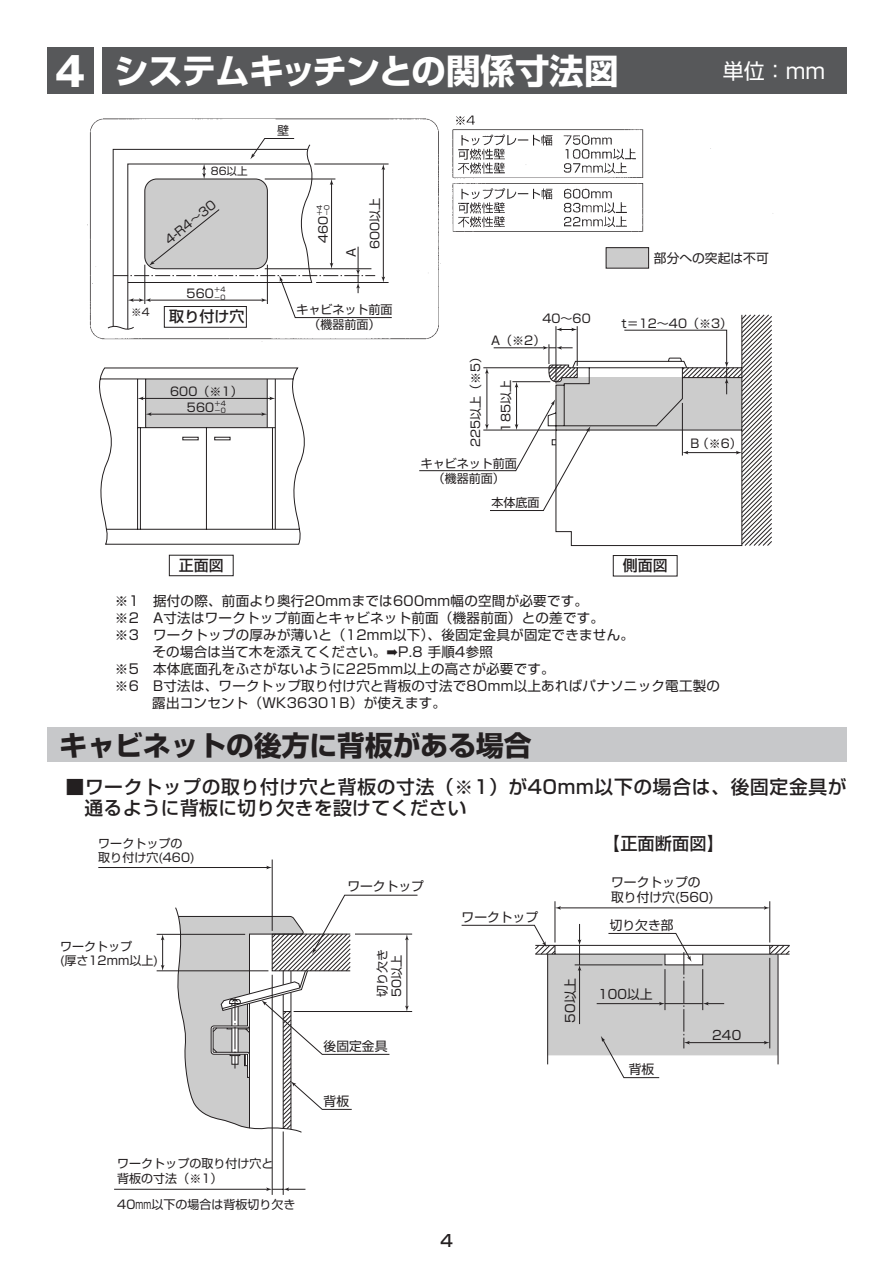
<style>
.page{position:relative;width:893px;height:1263px;background:#fff}
.page>*{position:absolute;margin:0;border:0;box-sizing:border-box;transform-origin:0 0}
.t1{font:700 34.5px "Shin Go";letter-spacing:-.02em;color:#fff}
.t2{font:700 27.75px "Shin Go";color:#231f20}
.t3{font:21px "Shin Go";color:#fff}
.t4{font:500 18.75px/21px "Shin Go";letter-spacing:.035em;color:#231f20}
.t5{font:500 17.25px "Shin Go";color:#231f20}
.t6{font:500 16.5px "Shin Go";color:#231f20}
.t7{font:500 15px "Shin Go";color:#231f20}
.t8{font:13.5px "Shin Go";letter-spacing:.02em;color:#231f20}
.t9{font:12.75px/15.3px "Shin Go";color:#231f20}
.t10{font:12px/15px "Shin Go";color:#231f20}
.t11{font:10.5px "Shin Go";color:#231f20}
.t12{font:6.75px/7.2px "Shin Go";color:#231f20}
.s1{font-family:"Gothic MB101";font-size:40.5px}
</style>
<div class="page">
<div style="left:47px;top:727px;width:799px;height:34px;background:#c7c8ca"></div>
<div style="left:47px;top:47px;width:47px;height:47px;background:#57585a"></div>
<div style="left:102px;top:47px;width:744px;height:47px;background:#57585a"></div>
<img style="left:87px;top:115px;width:686px;height:128px">
<div style="left:101px;top:124px;width:324px;height:209px;background:#fff"></div>
<svg style="left:89px;top:243px;width:653px;height:334px"></svg>
<hr style="left:114px;top:1189px;width:154px;height:1px;background:#231f20">
<svg style="left:161px;top:935px;width:3px;height:36px"></svg>
<hr style="left:98px;top:867px;width:170px;height:1px;background:#231f20">
<svg style="left:266px;top:866px;width:6px;height:3px"></svg>
<svg style="left:266px;top:1187px;width:39px;height:4px"></svg>
<hr style="left:283px;top:1132px;width:1px;height:63px;background:#231f20">
<svg style="left:175px;top:895px;width:243px;height:238px"></svg>
<hr style="left:272px;top:975px;width:1px;height:220px;background:#231f20">
<hr style="left:157px;top:971px;width:111px;height:1px;background:#231f20">
<hr style="left:157px;top:934px;width:88px;height:1px;background:#231f20">
<hr style="left:272px;top:860px;width:1px;height:71px;background:#231f20">
<hr style="left:559px;top:908px;width:206px;height:1px;background:#231f20">
<svg style="left:763px;top:906px;width:6px;height:4px"></svg>
<svg style="left:555px;top:906px;width:6px;height:4px"></svg>
<hr style="left:554px;top:901px;width:1px;height:42px;background:#231f20">
<hr style="left:769px;top:901px;width:1px;height:42px;background:#231f20">
<svg style="left:461px;top:924px;width:329px;height:154px"></svg>
<hr style="left:665px;top:1003px;width:37px;height:1px;background:#231f20">
<svg style="left:107px;top:138px;width:285px;height:195px"></svg>
<div style="left:169px;top:555px;width:64px;height:21px;border:1px solid #231f20"></div>
<svg style="left:96px;top:367px;width:214px;height:178px"></svg>
<div style="left:182px;top:437px;width:16px;height:3px;border:1px solid #231f20"></div>
<hr style="left:275px;top:379px;width:1px;height:150px;background:#231f20">
<hr style="left:272px;top:428px;width:1px;height:101px;background:#231f20">
<hr style="left:267px;top:379px;width:1px;height:49px;background:#231f20">
<div style="left:214px;top:437px;width:16px;height:3px;border:1px solid #231f20"></div>
<div style="left:613px;top:555px;width:64px;height:21px;border:1px solid #231f20"></div>
<svg style="left:548px;top:314px;width:224px;height:232px"></svg>
<hr style="left:555px;top:326px;width:1px;height:57px;background:#231f20">
<div style="left:606px;top:248px;width:42px;height:20px;background:#ccc"></div>
<div style="left:605px;top:247px;width:44px;height:22px;border:1px solid #231f20"></div>
<hr style="left:686px;top:452px;width:52px;height:1px;background:#231f20">
<svg style="left:419px;top:328px;width:309px;height:183px"></svg>
<svg style="left:736px;top:451px;width:5px;height:3px"></svg>
<h1 class="t1" style="left:55px;top:58px;width:565px"><span class="s1">4</span> システムキッチンとの関係寸法図</h1>
<h3 class="t3" style="left:722px;top:63px;width:104px">単位：mm</h3>
<p class="t11" style="left:211px;top:167px;width:38px">86以上</p>
<p class="t10" style="left:163px;top:237px;width:63px;rotate:-39deg">4-R4～30</p>
<p class="t11" style="left:131px;top:308px;width:20px">※4</p>
<p class="t10" style="left:186px;top:287px;width:29px">560</p>
<p class="t12" style="left:214px;top:287px;width:13px">＋4－0</p>
<p class="t7" style="left:169px;top:311px;width:76px">取り付け穴</p>
<p class="t10" style="left:170px;top:385px;width:74px">600（※1）</p>
<p class="t10" style="left:187px;top:401px;width:29px">560</p>
<p class="t12" style="left:214px;top:401px;width:13px;line-height:6.8px">＋4－0</p>
<p class="t7" style="left:179px;top:560px;width:46px">正面図</p>
<p class="t10" style="left:277px;top:125px;width:13px">壁</p>
<p class="t12" style="left:317px;top:216px;width:13px;rotate:-90deg">＋4－0</p>
<p class="t10" style="left:369px;top:249px;width:53px;rotate:-90deg">600以上</p>
<p class="t10" style="left:317px;top:243px;width:29px;rotate:-90deg">460</p>
<p class="t10" style="left:345px;top:257px;width:11px;rotate:-90deg">A</p>
<p class="t10" style="left:296px;top:304px;width:97px;text-align:center">キャビネット前面（機器前面）</p>
<p class="t10" style="left:542px;top:313px;width:50px">40～60</p>
<p class="t10" style="left:469px;top:447px;width:98px;rotate:-90deg">225以上（※5）</p>
<p class="t10" style="left:491px;top:335px;width:56px">A（※2）</p>
<p class="t10" style="left:499px;top:432px;width:53px;rotate:-90deg">185以上</p>
<p class="t10" style="left:421px;top:457px;width:97px;text-align:center">キャビネット前面（機器前面）</p>
<p class="t10" style="left:491px;top:497px;width:49px">本体底面</p>
<p class="t9" style="left:654px;top:251px;width:116px">部分への突起は不可</p>
<p class="t10" style="left:621px;top:317px;width:112px">t＝12～40（※3）</p>
<p class="t10" style="left:690px;top:438px;width:53px">B（※6）</p>
<p class="t7" style="left:622px;top:560px;width:46px">側面図</p>
<p class="t8" style="left:115px;top:596px;width:474px">※1　据付の際、前面より奥行20mmまでは600mm幅の空間が必要です。</p>
<p class="t8" style="left:115px;top:613px;width:490px">※2　A寸法はワークトップ前面とキャビネット前面（機器前面）との差です。</p>
<p class="t8" style="left:115px;top:630px;width:520px">※3　ワークトップの厚みが薄いと（12mm以下）、後固定金具が固定できません。</p>
<p class="t8" style="left:152px;top:647px;width:342px">その場合は当て木を添えてください。➡P.8 手順4参照</p>
<p class="t8" style="left:115px;top:664px;width:441px">※5　本体底面孔をふさがないように225mm以上の高さが必要です。</p>
<p class="t8" style="left:115px;top:681px;width:606px">※6　B寸法は、ワークトップ取り付け穴と背板の寸法で80mm以上あればパナソニック電工製の</p>
<p class="t8" style="left:115px;top:698px;width:332px">　　　露出コンセント（WK36301B）が使えます。</p>
<h2 class="t2" style="left:60px;top:735px;width:473px">キャビネットの後方に背板がある場合</h2>
<h3 class="t4" style="left:84px;top:779px;width:763px;text-indent:-19px">■ワークトップの取り付け穴と背板の寸法（※1）が40mm以下の場合は、後固定金具が通るように背板に切り欠きを設けてください</h3>
<p class="t10" style="left:98px;top:837px;width:98px;line-height:14.4px">ワークトップの取り付け穴(460)</p>
<p class="t9" style="left:347px;top:880px;width:78px">ワークトップ</p>
<p class="t10" style="left:60px;top:941px;width:99px;line-height:14.4px">ワークトップ<br>(厚さ12mm以上)</p>
<p class="t10" style="left:376px;top:997px;width:49px;line-height:14.4px;rotate:-90deg">切り欠き<br>50以上</p>
<p class="t9" style="left:323px;top:1040px;width:65px">後固定金具</p>
<p class="t9" style="left:323px;top:1095px;width:27px">背板</p>
<p class="t9" style="left:461px;top:911px;width:78px">ワークトップ</p>
<p class="t10" style="left:117px;top:1158px;width:158px">ワークトップの取り付け穴と背板の寸法（※1）</p>
<p class="t10" style="left:117px;top:1198px;width:180px">40mm以下の場合は背板切り欠き</p>
<p class="t6" style="left:440px;top:1234px;width:14px">4</p>
<p class="t9" style="left:564px;top:1023px;width:46px;rotate:-90deg">50以上</p>
<p class="t5" style="left:603px;top:837px;width:122px">【正面断面図】</p>
<p class="t9" style="left:611px;top:876px;width:104px">ワークトップの取り付け穴(560)</p>
<p class="t9" style="left:609px;top:919px;width:65px">切り欠き部</p>
<p class="t9" style="left:598px;top:988px;width:56px">100以上</p>
<p class="t9" style="left:628px;top:1063px;width:27px">背板</p>
<p class="t9" style="left:712px;top:1029px;width:31px">240</p>
</div>
